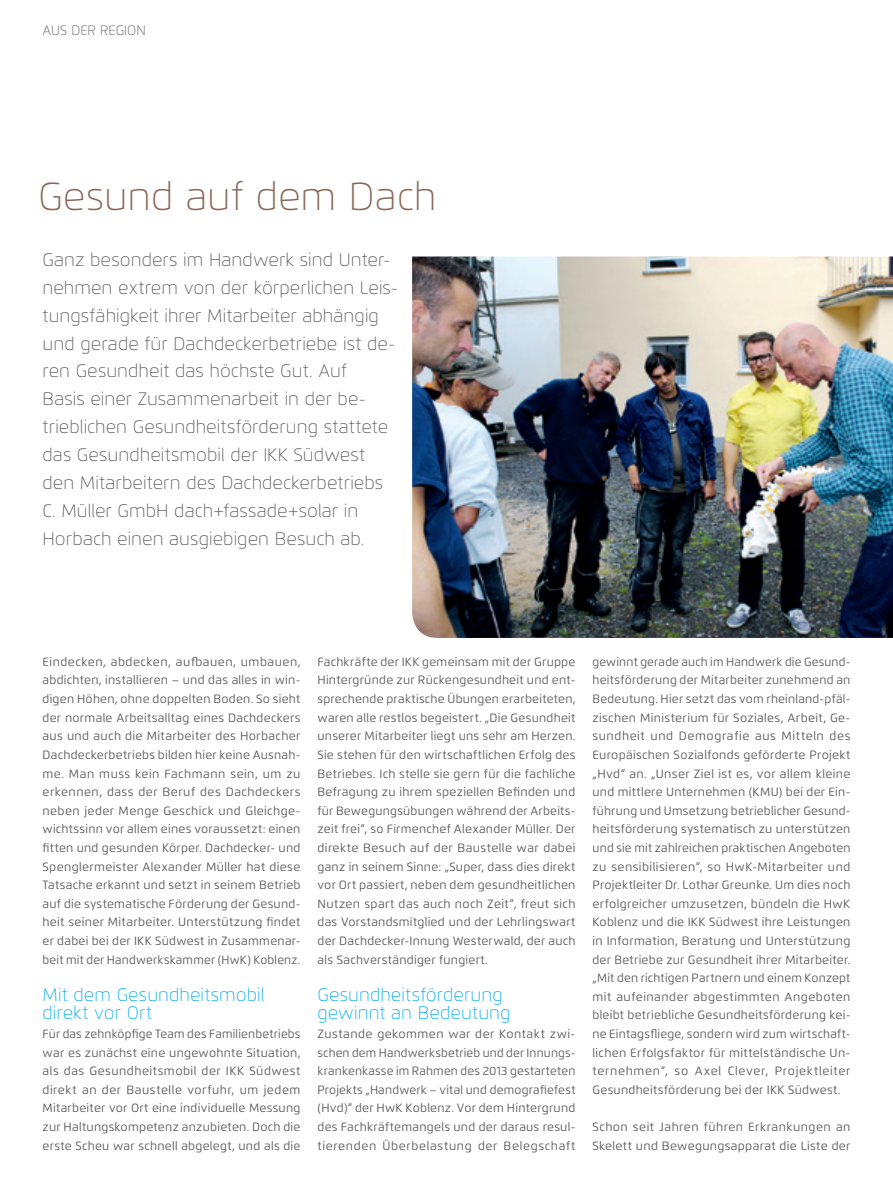
<style>
.page{position:relative;width:893px;height:1191px;background:#fff}
.page>*{position:absolute;margin:0;border:0;box-sizing:border-box;transform-origin:0 0}
.t1{font:100 39px "Flexo";color:#8a6857}
.t2{font:100 18px/27.9px "Flexo";letter-spacing:.005em;color:#57585a}
.t3{font:100 18px/18.6px "Flexo";letter-spacing:.005em;color:#00aeef}
.t4{font:100 13.5px "Flexo";color:#57585a}
.t5{font:12px/18.6px "Flexo";letter-spacing:.025em;color:#57585a;text-align:justify}
</style>
<div class="page">
<img style="left:412px;top:256px;width:481px;height:382px">
<p class="t4" style="left:43px;top:22px;width:105px">AUS DER REGION</p>
<h1 class="t1" style="left:38px;top:173px;width:400px">Gesund auf dem Dach</h1>
<p class="t2" style="left:43px;top:246px;width:357px">Ganz besonders im Handwerk sind Unter&shy;nehmen extrem von der körperlichen Leis&shy;tungsfähigkeit ihrer Mitarbeiter abhängig und gerade für Dachdeckerbetriebe ist de&shy;ren Gesundheit das höchste Gut. Auf<br>Basis einer Zusammenarbeit in der be&shy;trieblichen Gesundheitsförderung stattete das Gesundheitsmobil der IKK Südwest den Mitarbeitern des Dachdeckerbetriebs C. Müller GmbH dach+fassade+solar in Horbach einen ausgiebigen Besuch ab.</p>
<p class="t5" style="left:43px;top:652px;width:259px">Eindecken, abdecken, aufbauen, umbauen, abdichten, installieren – und das alles in win&shy;digen Höhen, ohne doppelten Boden. So sieht der normale Arbeitsalltag eines Dachdeckers aus und auch die Mitarbeiter des Horbacher Dachdeckerbetriebs bilden hier keine Ausnah&shy;me. Man muss kein Fachmann sein, um zu erkennen, dass der Beruf des Dachdeckers neben jeder Menge Geschick und Gleichge&shy;wichtssinn vor allem eines voraussetzt: einen fitten und gesunden Körper. Dachdecker- und Spenglermeister Alexander Müller hat diese Tatsache erkannt und setzt in seinem Betrieb auf die systematische Förderung der Gesund&shy;heit seiner Mitarbeiter. Unterstützung findet er dabei bei der IKK Südwest in Zusammenar&shy;beit mit der Handwerkskammer (HwK) Koblenz.</p>
<h2 class="t3" style="left:43px;top:985px;width:224px">Mit dem Gesundheitsmobil direkt vor Ort</h2>
<p class="t5" style="left:43px;top:1024px;width:259px">Für das zehnköpfige Team des Familienbetriebs war es zunächst eine ungewohnte Situation, als das Gesundheitsmobil der IKK Südwest direkt an der Baustelle vorfuhr, um jedem Mitarbeiter vor Ort eine individuelle Messung zur Haltungskompetenz anzubieten. Doch die erste Scheu war schnell abgelegt, und als die</p>
<p class="t5" style="left:317px;top:652px;width:259px">Fachkräfte der IKK gemeinsam mit der Gruppe Hintergründe zur Rückengesundheit und ent&shy;sprechende praktische Übungen erarbeiteten, waren alle restlos begeistert. „Die Gesundheit unserer Mitarbeiter liegt uns sehr am Herzen.<br>Sie stehen für den wirtschaftlichen Erfolg des Betriebes. Ich stelle sie gern für die fachliche Befragung zu ihrem speziellen Befinden und für Bewegungsübungen während der Arbeits&shy;zeit frei“, so Firmenchef Alexander Müller. Der direkte Besuch auf der Baustelle war dabei ganz in seinem Sinne: „Super, dass dies direkt vor Ort passiert, neben dem gesundheitlichen Nutzen spart das auch noch Zeit“, freut sich das Vorstandsmitglied und der Lehrlingswart der Dachdecker-Innung Westerwald, der auch als Sachverständiger fungiert.</p>
<h2 class="t3" style="left:317px;top:985px;width:195px">Gesundheitsförderung gewinnt an Bedeutung</h2>
<p class="t5" style="left:317px;top:1024px;width:259px">Zustande gekommen war der Kontakt zwi&shy;schen dem Handwerksbetrieb und der Innungs&shy;krankenkasse im Rahmen des 2013 gestarteten Projekts „Handwerk – vital und demografiefest (Hvd)“ der HwK Koblenz. Vor dem Hintergrund des Fachkräftemangels und der daraus resul&shy;tierenden Überbelastung der Belegschaft</p>
<p class="t5" style="left:592px;top:652px;width:259px">gewinnt gerade auch im Handwerk die Gesund&shy;heitsförderung der Mitarbeiter zunehmend an Bedeutung. Hier setzt das vom rheinland-pfäl&shy;zischen Ministerium für Soziales, Arbeit, Ge&shy;sundheit und Demografie aus Mitteln des Europäischen Sozialfonds geförderte Projekt „Hvd“ an. „Unser Ziel ist es, vor allem kleine und mittlere Unternehmen (KMU) bei der Ein&shy;führung und Umsetzung betrieblicher Gesund&shy;heitsförderung systematisch zu unterstützen und sie mit zahlreichen praktischen Angeboten zu sensibilisieren“, so HwK-Mitarbeiter und Projektleiter Dr. Lothar Greunke. Um dies noch erfolgreicher umzusetzen, bündeln die HwK Koblenz und die IKK Südwest ihre Leistungen in Information, Beratung und Unterstützung der Betriebe zur Gesundheit ihrer Mitarbeiter. „Mit den richtigen Partnern und einem Konzept mit aufeinander abgestimmten Angeboten bleibt betriebliche Gesundheitsförderung kei&shy;ne Eintagsfliege, sondern wird zum wirtschaft&shy;lichen Erfolgsfaktor für mittelständische Un&shy;ternehmen“, so Axel Clever, Projektleiter Gesundheitsförderung bei der IKK Südwest.</p>
<p class="t5" style="left:592px;top:1117px;width:259px">Schon seit Jahren führen Erkrankungen an<br>Skelett und Bewegungsapparat die Liste der</p>
</div>
